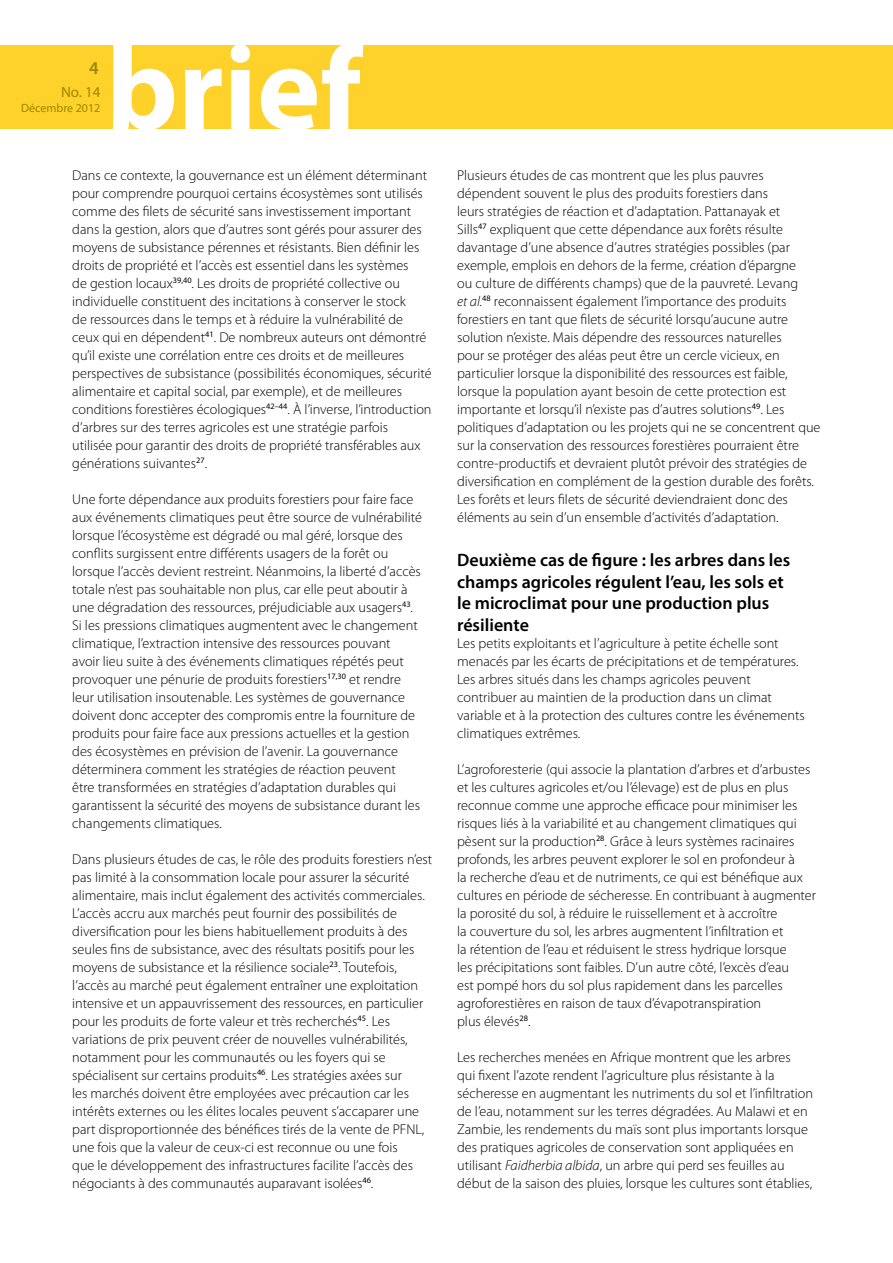
<style>
.page{position:relative;width:893px;height:1263px;background:#fff}
.page>*{position:absolute;margin:0;border:0;box-sizing:border-box;transform-origin:0 0}
.t1{font:600 18px/21.6px "Myriad Pro";color:#000}
.t2{font:600 18px "Myriad Pro";color:#9c8700}
.t3{font:15px "Myriad Pro";color:#9c8700}
.t4{font:300 14.25px/18px "Myriad Pro";color:#000}
.t5{font:12px "Myriad Pro";color:#9c8700}
.s1{font-style:italic}
</style>
<div class="page">
<div style="left:0;top:45px;width:893px;height:84px;background:#ffd22b"></div>
<svg style="left:113px;top:45px;width:250px;height:84px"></svg>
<p class="t2" style="left:89px;top:57px;width:11px">4</p>
<p class="t3" style="left:61px;top:83px;width:41px">No. 14</p>
<p class="t5" style="left:21px;top:101px;width:81px">Décembre 2012</p>
<p class="t4" style="left:72px;top:166px;width:361px">Dans ce contexte, la gouvernance est un élément déterminant pour comprendre pourquoi certains écosystèmes sont utilisés comme des filets de sécurité sans investissement important dans la gestion, alors que d’autres sont gérés pour assurer des moyens de subsistance pérennes et résistants. Bien définir les droits de propriété et l’accès est essentiel dans les systèmes<br>de gestion locaux<sup>39,40</sup>. Les droits de propriété collective ou individuelle constituent des incitations à conserver le stock<br>de ressources dans le temps et à réduire la vulnérabilité de ceux qui en dépendent<sup>41</sup>. De nombreux auteurs ont démontré qu’il existe une corrélation entre ces droits et de meilleures perspectives de subsistance (possibilités économiques, sécurité alimentaire et capital social, par exemple), et de meilleures conditions forestières écologiques<sup>42–44</sup>. À l’inverse, l’introduction d’arbres sur des terres agricoles est une stratégie parfois utilisée pour garantir des droits de propriété transférables aux générations suivantes<sup>27</sup>.</p>
<p class="t4" style="left:72px;top:490px;width:351px">Une forte dépendance aux produits forestiers pour faire face aux événements climatiques peut être source de vulnérabilité lorsque l’écosystème est dégradé ou mal géré, lorsque des conflits surgissent entre différents usagers de la forêt ou lorsque l’accès devient restreint. Néanmoins, la liberté d’accès totale n’est pas souhaitable non plus, car elle peut aboutir à une dégradation des ressources, préjudiciable aux usagers<sup>43</sup>.<br>Si les pressions climatiques augmentent avec le changement climatique, l’extraction intensive des ressources pouvant<br>avoir lieu suite à des événements climatiques répétés peut provoquer une pénurie de produits forestiers<sup>17,30</sup> et rendre leur utilisation insoutenable. Les systèmes de gouvernance doivent donc accepter des compromis entre la fourniture de produits pour faire face aux pressions actuelles et la gestion des écosystèmes en prévision de l’avenir. La gouvernance déterminera comment les stratégies de réaction peuvent<br>être transformées en stratégies d’adaptation durables qui garantissent la sécurité des moyens de subsistance durant les changements climatiques.</p>
<p class="t4" style="left:72px;top:850px;width:361px">Dans plusieurs études de cas, le rôle des produits forestiers n’est pas limité à la consommation locale pour assurer la sécurité alimentaire, mais inclut également des activités commerciales.<br>L’accès accru aux marchés peut fournir des possibilités de diversification pour les biens habituellement produits à des seules fins de subsistance, avec des résultats positifs pour les moyens de subsistance et la résilience sociale<sup>23</sup>. Toutefois, l’accès au marché peut également entraîner une exploitation intensive et un appauvrissement des ressources, en particulier pour les produits de forte valeur et très recherchés<sup>45</sup>. Les variations de prix peuvent créer de nouvelles vulnérabilités, notamment pour les communautés ou les foyers qui se spécialisent sur certains produits<sup>46</sup>. Les stratégies axées sur<br>les marchés doivent être employées avec précaution car les intérêts externes ou les élites locales peuvent s’accaparer une part disproportionnée des bénéfices tirés de la vente de PFNL, une fois que la valeur de ceux-ci est reconnue ou une fois<br>que le développement des infrastructures facilite l’accès des négociants à des communautés auparavant isolées<sup>46</sup>.</p>
<p class="t4" style="left:457px;top:166px;width:365px">Plusieurs études de cas montrent que les plus pauvres dépendent souvent le plus des produits forestiers dans<br>leurs stratégies de réaction et d’adaptation. Pattanayak et<br>Sills<sup>47</sup> expliquent que cette dépendance aux forêts résulte davantage d’une absence d’autres stratégies possibles (par exemple, emplois en dehors de la ferme, création d’épargne<br>ou culture de différents champs) que de la pauvreté. Levang<br><span class="s1">et al.</span><sup>48</sup> reconnaissent également l’importance des produits forestiers en tant que filets de sécurité lorsqu’aucune autre solution n’existe. Mais dépendre des ressources naturelles<br>pour se protéger des aléas peut être un cercle vicieux, en particulier lorsque la disponibilité des ressources est faible, lorsque la population ayant besoin de cette protection est importante et lorsqu’il n’existe pas d’autres solutions<sup>49</sup>. Les politiques d’adaptation ou les projets qui ne se concentrent que sur la conservation des ressources forestières pourraient être contre-productifs et devraient plutôt prévoir des stratégies de diversification en complément de la gestion durable des forêts.<br>Les forêts et leurs filets de sécurité deviendraient donc des éléments au sein d’un ensemble d’activités d’adaptation.</p>
<p class="t1" style="left:457px;top:549px;width:335px">Deuxième cas de figure : les arbres dans les champs agricoles régulent l’eau, les sols et le microclimat pour une production plus résiliente</p>
<p class="t4" style="left:457px;top:634px;width:349px">Les petits exploitants et l’agriculture à petite échelle sont menacés par les écarts de précipitations et de températures.<br>Les arbres situés dans les champs agricoles peuvent contribuer au maintien de la production dans un climat variable et à la protection des cultures contre les événements climatiques extrêmes.</p>
<p class="t4" style="left:457px;top:760px;width:360px">L’agroforesterie (qui associe la plantation d’arbres et d’arbustes et les cultures agricoles et/ou l’élevage) est de plus en plus reconnue comme une approche efficace pour minimiser les risques liés à la variabilité et au changement climatiques qui pèsent sur la production<sup>28</sup>. Grâce à leurs systèmes racinaires profonds, les arbres peuvent explorer le sol en profondeur à<br>la recherche d’eau et de nutriments, ce qui est bénéfique aux cultures en période de sécheresse. En contribuant à augmenter la porosité du sol, à réduire le ruissellement et à accroître<br>la couverture du sol, les arbres augmentent l’infiltration et<br>la rétention de l’eau et réduisent le stress hydrique lorsque<br>les précipitations sont faibles. D’un autre côté, l’excès d’eau<br>est pompé hors du sol plus rapidement dans les parcelles agroforestières en raison de taux d’évapotranspiration<br>plus élevés<sup>28</sup>.</p>
<p class="t4" style="left:457px;top:1048px;width:357px">Les recherches menées en Afrique montrent que les arbres<br>qui fixent l’azote rendent l’agriculture plus résistante à la sécheresse en augmentant les nutriments du sol et l’infiltration de l’eau, notamment sur les terres dégradées. Au Malawi et en Zambie, les rendements du maïs sont plus importants lorsque des pratiques agricoles de conservation sont appliquées en utilisant <span class="s1">Faidherbia albida</span>, un arbre qui perd ses feuilles au début de la saison des pluies, lorsque les cultures sont établies,</p>
</div>
